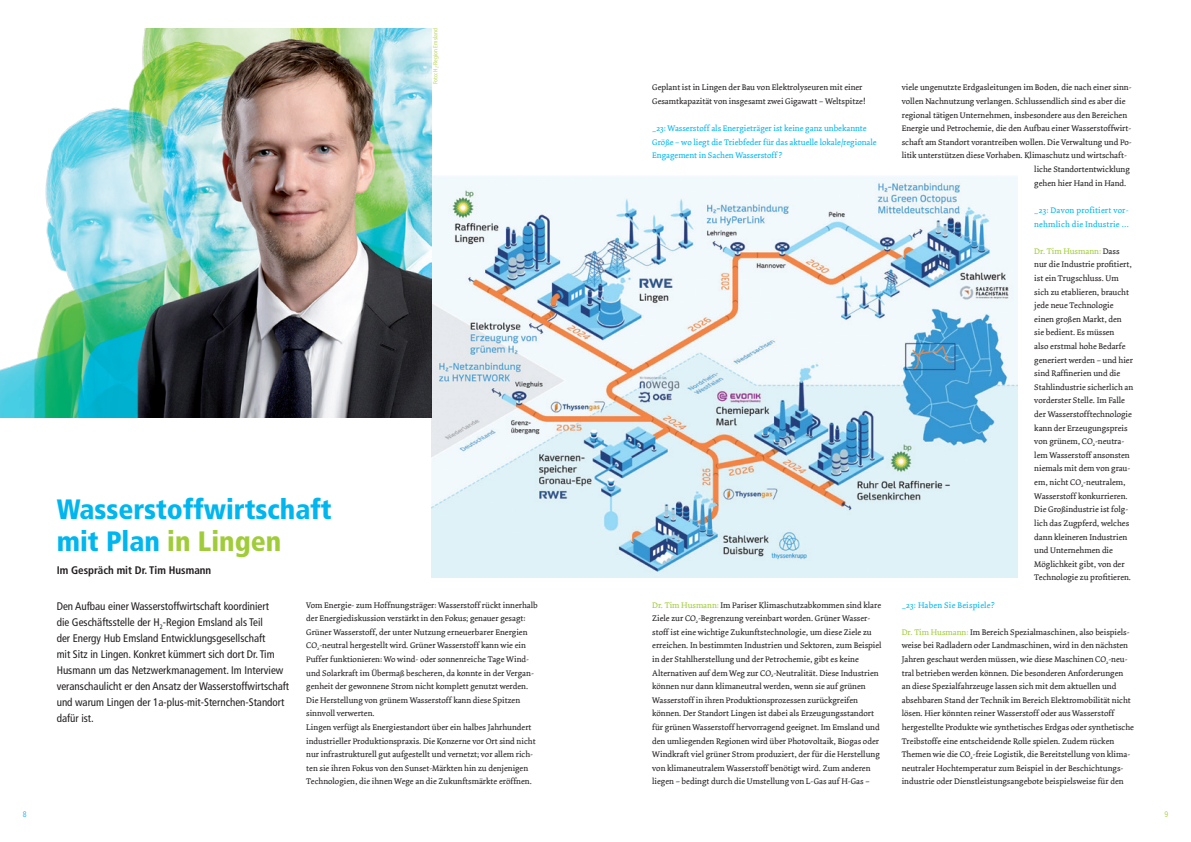
<style>
.page{position:relative;width:1191px;height:842px;background:#fff}
.page>*{position:absolute;margin:0;border:0;box-sizing:border-box;transform-origin:0 0}
.t1{font:900 condensed 28px/32px "Frutiger LT Com";color:#00b6ef}
.t2{font:condensed 11px/16px "Frutiger LT Com";color:#231f20}
.t3{font:700 condensed 11px "Frutiger LT Com";color:#231f20}
.t4{font:8.5px/13.6px "Dolly";color:#231f20}
.t5{font:8.5px/13.6px "Dolly";color:#00b6ef}
.t6{font:8.5px/13.6px "Dolly";letter-spacing:.02em;color:#00b6ef}
.t7{font:300 condensed 8px "Frutiger LT Com";color:#00b6ef}
.t8{font:300 condensed 8px "Frutiger LT Com";color:#a1cc3a}
.t9{font:condensed 6px "Frutiger LT Com";color:#bbd75e}
.s1{color:#a1cc3a}
</style>
<div class="page">
<img style="left:431px;top:175px;width:586px;height:403px">
<img style="left:0;top:29px;width:431px;height:388px">
<p class="t9" style="left:432px;top:84px;width:57px;rotate:-90deg">Foto: H<sub>2</sub>-Region Emsland</p>
<h1 class="t1" style="left:57px;top:493px;width:277px">Wasserstoffwirtschaft mit Plan <span class="s1">in Lingen</span></h1>
<p class="t3" style="left:57px;top:563px;width:156px">Im Gespräch mit Dr. Tim Husmann</p>
<p class="t2" style="left:57px;top:598px;width:234px">Den Aufbau einer Wasserstoffwirtschaft koordiniert<br>die Geschäftsstelle der H<sub>2</sub>-Region Emsland als Teil<br>der Energy Hub Emsland Entwicklungsgesellschaft<br>mit Sitz in Lingen. Konkret kümmert sich dort Dr. Tim Husmann um das Netzwerkmanagement. Im Interview veranschaulicht er den Ansatz der Wasserstoffwirtschaft und warum Lingen der 1a-plus-mit-Sternchen-Standort dafür ist.</p>
<p class="t4" style="left:306px;top:598px;width:233px">Vom Energie- zum Hoffnungsträger: Wasserstoff rückt innerhalb der Energiediskussion verstärkt in den Fokus; genauer gesagt:<br>Grüner Wasserstoff, der unter Nutzung erneuerbarer Energien CO<sub>2</sub>-neutral hergestellt wird. Grüner Wasserstoff kann wie ein Puffer funktionieren: Wo wind- oder sonnenreiche Tage Wind&shy;und Solarkraft im Übermaß bescheren, da konnte in der Vergan&shy;genheit der gewonnene Strom nicht komplett genutzt werden.<br>Die Herstellung von grünem Wasserstoff kann diese Spitzen sinnvoll verwerten.<br>Lingen verfügt als Energiestandort über ein halbes Jahrhundert industrieller Produktionspraxis. Die Konzerne vor Ort sind nicht nur infrastrukturell gut aufgestellt und vernetzt; vor allem rich&shy;ten sie ihren Fokus von den Sunset-Märkten hin zu denjenigen Technologien, die ihnen Wege an die Zukunftsmärkte eröffnen.</p>
<p class="t4" style="left:652px;top:81px;width:215px">Geplant ist in Lingen der Bau von Elektrolyseuren mit einer<br>Gesamtkapazität von insgesamt zwei Gigawatt – Weltspitze!</p>
<p class="t5" style="left:652px;top:122px;width:226px">_23: Wasserstoff als Energieträger ist keine ganz unbekannte<br>Größe – wo liegt die Triebfeder für das aktuelle lokale/regionale<br>Engagement in Sachen Wasserstoff ?</p>
<p class="t4" style="left:652px;top:598px;width:231px"><span class="s1">Dr. Tim Husmann:</span> Im Pariser Klimaschutzabkommen sind klare Ziele zur CO<sub>2</sub>-Begrenzung vereinbart worden. Grüner Wasser&shy;stoff ist eine wichtige Zukunftstechnologie, um diese Ziele zu erreichen. In bestimmten Industrien und Sektoren, zum Beispiel in der Stahlherstellung und der Petrochemie, gibt es keine Alternativen auf dem Weg zur CO<sub>2</sub>-Neutralität. Diese Industrien können nur dann klimaneutral werden, wenn sie auf grünen Wasserstoff in ihren Produktionsprozessen zurückgreifen können. Der Standort Lingen ist dabei als Erzeugungsstandort für grünen Wasserstoff hervorragend geeignet. Im Emsland und den umliegenden Regionen wird über Photovoltaik, Biogas oder Windkraft viel grüner Strom produziert, der für die Herstellung von klimaneutralem Wasserstoff benötigt wird. Zum anderen liegen – bedingt durch die Umstellung von L-Gas auf H-Gas –</p>
<p class="t4" style="left:901px;top:81px;width:231px">viele ungenutzte Erdgasleitungen im Boden, die nach einer sinn-</p>
<p class="t4" style="left:901px;top:95px;width:225px">vollen Nachnutzung verlangen. Schlussendlich sind es aber die</p>
<p class="t4" style="left:901px;top:108px;width:227px">regional tätigen Unternehmen, insbesondere aus den Bereichen</p>
<p class="t4" style="left:901px;top:122px;width:231px">Energie und Petrochemie, die den Aufbau einer Wasserstoffwirt-</p>
<p class="t4" style="left:901px;top:135px;width:231px">schaft am Standort vorantreiben wollen. Die Verwaltung und Po-</p>
<p class="t4" style="left:901px;top:149px;width:227px">litik unterstützen diese Vorhaben. Klimaschutz und wirtschaft-</p>
<p class="t4" style="left:1034px;top:163px;width:97px">liche Standortentwicklung</p>
<p class="t4" style="left:1034px;top:176px;width:93px">gehen hier Hand in Hand.</p>
<p class="t6" style="left:1034px;top:203px;width:96px">_23: Davon profitiert vor&shy;nehmlich die Industrie …</p>
<p class="t4" style="left:1034px;top:244px;width:100px"><span class="s1">Dr. Tim Husmann:</span> Dass nur die Industrie profitiert, ist ein Trugschluss. Um sich zu etablieren, braucht jede neue Technologie einen großen Markt, den sie bedient. Es müssen<br>also erstmal hohe Bedarfe generiert werden – und hier sind Raffinerien und die<br>Stahlindustrie sicherlich an vorderster Stelle. Im Falle der Wasserstofftechnologie kann der Erzeugungspreis von grünem, CO<sub>2</sub>-neutra&shy;lem Wasserstoff ansonsten niemals mit dem von grau&shy;em, nicht CO<sub>2</sub>-neutralem,<br>Wasserstoff konkurrieren.<br>Die Großindustrie ist folg&shy;lich das Zugpferd, welches dann kleineren Industrien und Unternehmen die<br>Möglichkeit gibt, von der<br>Technologie zu profitieren.</p>
<p class="t6" style="left:901px;top:598px;width:94px">_23: Haben Sie Beispiele?</p>
<p class="t4" style="left:901px;top:625px;width:234px"><span class="s1">Dr. Tim Husmann:</span> Im Bereich Spezialmaschinen, also beispiels&shy;weise bei Radladern oder Landmaschinen, wird in den nächsten Jahren geschaut werden müssen, wie diese Maschinen CO<sub>2</sub>-neu&shy;tral betrieben werden können. Die besonderen Anforderungen an diese Spezialfahrzeuge lassen sich mit dem aktuellen und absehbaren Stand der Technik im Bereich Elektromobilität nicht lösen. Hier könnten reiner Wasserstoff oder aus Wasserstoff hergestellte Produkte wie synthetisches Erdgas oder synthetische Treibstoffe eine entscheidende Rolle spielen. Zudem rücken Themen wie die CO<sub>2</sub>-freie Logistik, die Bereitstellung von klima&shy;neutraler Hochtemperatur zum Beispiel in der Beschichtungs&shy;industrie oder Dienstleistungsangebote beispielsweise für den</p>
<p class="t7" style="left:23px;top:809px;width:5px">8</p>
<p class="t8" style="left:1164px;top:809px;width:5px">9</p>
</div>
